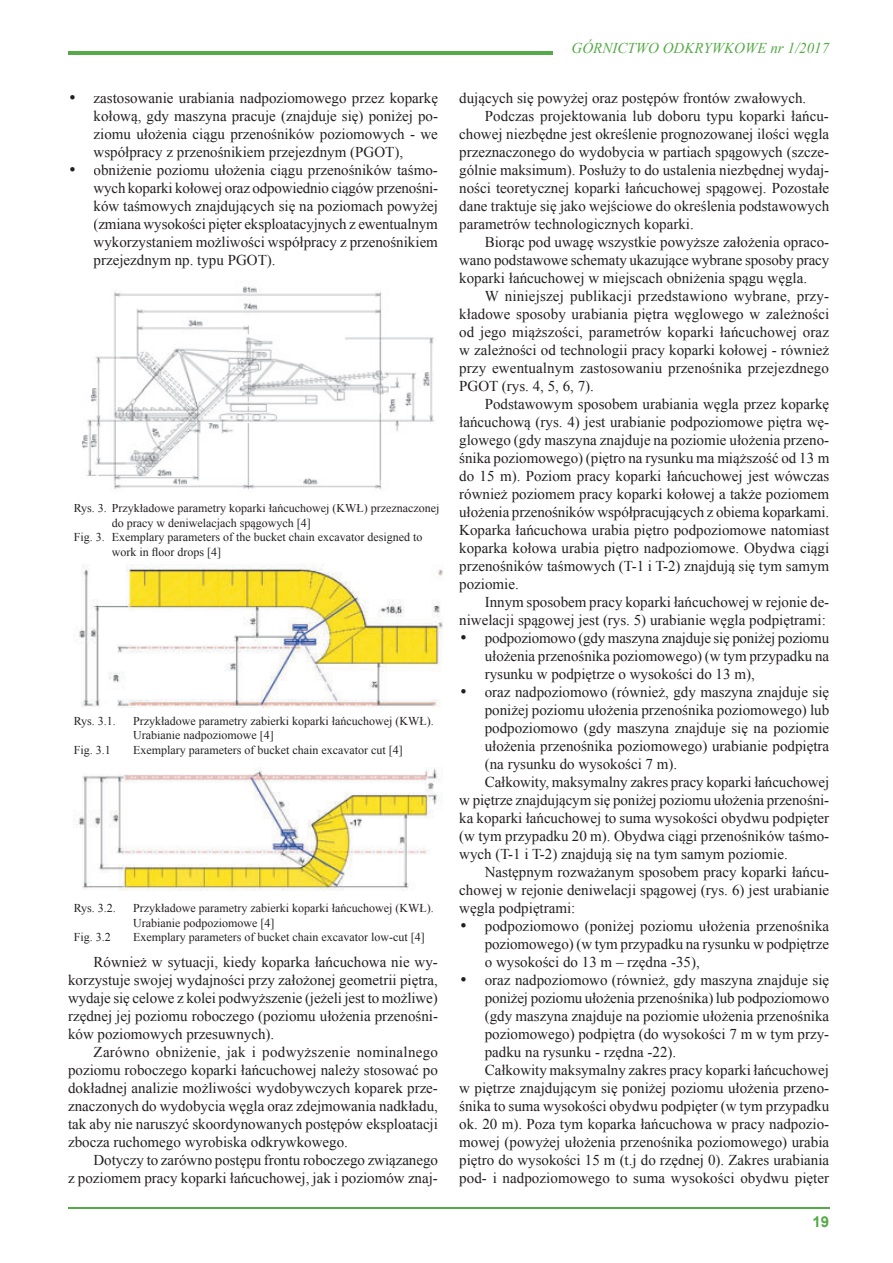
<style>
.page{position:relative;width:893px;height:1263px;background:#fff}
.page>*{position:absolute;margin:0;border:0;box-sizing:border-box;transform-origin:0 0}
.t1{font:15px/18px "Times New Roman";color:#231f20;text-align:justify}
.t2{font:italic 15px "Times New Roman";color:#54aa46}
.t3{font:700 15px "Arial";color:#54aa46}
.t4{font:12px/14.4px "Times New Roman";color:#231f20}
</style>
<div class="page">
<hr style="left:68px;top:1208px;width:761px;height:1px;background:#54aa46">
<hr style="left:68px;top:51px;width:485px;height:3px;background:#54aa46">
<img style="left:82px;top:286px;width:352px;height:204px">
<img style="left:79px;top:564px;width:364px;height:144px">
<img style="left:78px;top:767px;width:365px;height:124px">
<p class="t1" style="left:94px;top:89px;width:346px;text-indent:-26px">• zastosowanie urabiania nadpoziomowego przez koparkę kołową, gdy maszyna pracuje (znajduje się) poniżej po&shy;ziomu ułożenia ciągu przenośników poziomowych - we współpracy z przenośnikiem przejezdnym (PGOT),</p>
<p class="t1" style="left:94px;top:161px;width:346px;text-indent:-26px">• obniżenie poziomu ułożenia ciągu przenośników taśmo&shy;wych koparki kołowej oraz odpowiednio ciągów przenośni&shy;ków taśmowych znajdujących się na poziomach powyżej (zmiana wysokości pięter eksploatacyjnych z ewentualnym wykorzystaniem możliwości współpracy z przenośnikiem przejezdnym np. typu PGOT).</p>
<p class="t4" style="left:74px;top:501px;width:367px">Rys. 3. Przykładowe parametry koparki łańcuchowej (KWŁ) przeznaczonej</p>
<p class="t4" style="left:112px;top:515px;width:200px">do pracy w deniwelacjach spągowych [4]</p>
<p class="t4" style="left:74px;top:530px;width:350px">Fig. 3. Exemplary parameters of the bucket chain excavator designed to</p>
<p class="t4" style="left:112px;top:544px;width:111px">work in floor drops [4]</p>
<p class="t4" style="left:74px;top:713px;width:44px">Rys. 3.1.</p>
<p class="t4" style="left:133px;top:713px;width:302px">Przykładowe parametry zabierki koparki łańcuchowej (KWŁ).<br>Urabianie nadpoziomowe [4]</p>
<p class="t4" style="left:74px;top:742px;width:39px">Fig. 3.1</p>
<p class="t4" style="left:133px;top:742px;width:271px">Exemplary parameters of bucket chain excavator cut [4]</p>
<p class="t4" style="left:74px;top:901px;width:44px">Rys. 3.2.</p>
<p class="t4" style="left:133px;top:901px;width:302px">Przykładowe parametry zabierki koparki łańcuchowej (KWŁ).<br>Urabianie podpoziomowe [4]</p>
<p class="t4" style="left:74px;top:929px;width:39px">Fig. 3.2</p>
<p class="t4" style="left:133px;top:929px;width:293px">Exemplary parameters of bucket chain excavator low-cut [4]</p>
<p class="t1" style="left:68px;top:953px;width:371px;text-indent:26px">Również w sytuacji, kiedy koparka łańcuchowa nie wy&shy;korzystuje swojej wydajności przy założonej geometrii piętra, wydaje się celowe z kolei podwyższenie (jeżeli jest to możliwe) rzędnej jej poziomu roboczego (poziomu ułożenia przenośni&shy;ków poziomowych przesuwnych).</p>
<p class="t1" style="left:68px;top:1043px;width:372px;text-indent:26px">Zarówno obniżenie, jak i podwyższenie nominalnego poziomu roboczego koparki łańcuchowej należy stosować po dokładnej analizie możliwości wydobywczych koparek prze&shy;znaczonych do wydobycia węgla oraz zdejmowania nadkładu, tak aby nie naruszyć skoordynowanych postępów eksploatacji zbocza ruchomego wyrobiska odkrywkowego.</p>
<p class="t1" style="left:68px;top:1151px;width:371px;text-align:right">Dotyczy to zarówno postępu frontu roboczego związanego<br>z poziomem pracy koparki łańcuchowej, jak i poziomów znaj-</p>
<p class="t2" style="left:571px;top:37px;width:259px">GÓRNICTWO ODKRYWKOWE nr 1/2017</p>
<p class="t1" style="left:459px;top:89px;width:348px">dujących się powyżej oraz postępów frontów zwałowych.</p>
<p class="t1" style="left:485px;top:107px;width:346px">Podczas projektowania lub doboru typu koparki łańcu-</p>
<p class="t1" style="left:459px;top:125px;width:371px">chowej niezbędne jest określenie prognozowanej ilości węgla</p>
<p class="t1" style="left:459px;top:143px;width:371px">przeznaczonego do wydobycia w partiach spągowych (szcze-</p>
<p class="t1" style="left:459px;top:161px;width:371px">gólnie maksimum). Posłuży to do ustalenia niezbędnej wydaj-</p>
<p class="t1" style="left:459px;top:179px;width:371px">ności teoretycznej koparki łańcuchowej spągowej. Pozostałe</p>
<p class="t1" style="left:459px;top:197px;width:371px">dane traktuje się jako wejściowe do określenia podstawowych</p>
<p class="t1" style="left:459px;top:215px;width:236px">parametrów technologicznych koparki.</p>
<p class="t1" style="left:485px;top:233px;width:346px">Biorąc pod uwagę wszystkie powyższe założenia opraco-</p>
<p class="t1" style="left:459px;top:251px;width:372px">wano podstawowe schematy ukazujące wybrane sposoby pracy</p>
<p class="t1" style="left:459px;top:269px;width:349px">koparki łańcuchowej w miejscach obniżenia spągu węgla.</p>
<p class="t1" style="left:485px;top:287px;width:346px">W niniejszej publikacji przedstawiono wybrane, przy-</p>
<p class="t1" style="left:459px;top:305px;width:372px">kładowe sposoby urabiania piętra węglowego w zależności</p>
<p class="t1" style="left:459px;top:323px;width:371px">od jego miąższości, parametrów koparki łańcuchowej oraz</p>
<p class="t1" style="left:459px;top:341px;width:371px">w zależności od technologii pracy koparki kołowej - również</p>
<p class="t1" style="left:459px;top:359px;width:371px">przy ewentualnym zastosowaniu przenośnika przejezdnego</p>
<p class="t1" style="left:459px;top:377px;width:136px">PGOT (rys. 4, 5, 6, 7).</p>
<p class="t1" style="left:485px;top:395px;width:346px">Podstawowym sposobem urabiania węgla przez koparkę</p>
<p class="t1" style="left:459px;top:413px;width:371px">łańcuchową (rys. 4) jest urabianie podpoziomowe piętra wę-</p>
<p class="t1" style="left:459px;top:431px;width:371px">glowego (gdy maszyna znajduje na poziomie ułożenia przeno-</p>
<p class="t1" style="left:459px;top:449px;width:372px">śnika poziomowego) (piętro na rysunku ma miąższość od 13 m</p>
<p class="t1" style="left:459px;top:467px;width:371px">do 15 m). Poziom pracy koparki łańcuchowej jest wówczas</p>
<p class="t1" style="left:459px;top:485px;width:371px">również poziomem pracy koparki kołowej a także poziomem</p>
<p class="t1" style="left:459px;top:503px;width:372px">ułożenia przenośników współpracujących z obiema koparkami.</p>
<p class="t1" style="left:459px;top:521px;width:371px">Koparka łańcuchowa urabia piętro podpoziomowe natomiast</p>
<p class="t1" style="left:459px;top:539px;width:371px">koparka kołowa urabia piętro nadpoziomowe. Obydwa ciągi</p>
<p class="t1" style="left:459px;top:557px;width:371px">przenośników taśmowych (T-1 i T-2) znajdują się tym samym</p>
<p class="t1" style="left:459px;top:575px;width:61px">poziomie.</p>
<p class="t1" style="left:485px;top:593px;width:346px">Innym sposobem pracy koparki łańcuchowej w rejonie de-</p>
<p class="t1" style="left:459px;top:611px;width:368px">niwelacji spągowej jest (rys. 5) urabianie węgla podpiętrami:</p>
<p class="t1" style="left:485px;top:629px;width:346px;text-indent:-26px">• podpoziomowo (gdy maszyna znajduje się poniżej poziomu ułożenia przenośnika poziomowego) (w tym przypadku na rysunku w podpiętrze o wysokości do 13 m),</p>
<p class="t1" style="left:459px;top:683px;width:371px">• oraz nadpoziomowo (również, gdy maszyna znajduje się</p>
<p class="t1" style="left:485px;top:701px;width:346px">poniżej poziomu ułożenia przenośnika poziomowego) lub</p>
<p class="t1" style="left:485px;top:719px;width:346px">podpoziomowo (gdy maszyna znajduje się na poziomie</p>
<p class="t1" style="left:485px;top:737px;width:346px">ułożenia przenośnika poziomowego) urabianie podpiętra</p>
<p class="t1" style="left:485px;top:755px;width:194px">(na rysunku do wysokości 7 m).</p>
<p class="t1" style="left:485px;top:773px;width:346px">Całkowity, maksymalny zakres pracy koparki łańcuchowej</p>
<p class="t1" style="left:459px;top:791px;width:371px">w piętrze znajdującym się poniżej poziomu ułożenia przenośni-</p>
<p class="t1" style="left:459px;top:809px;width:371px">ka koparki łańcuchowej to suma wysokości obydwu podpięter</p>
<p class="t1" style="left:459px;top:827px;width:371px">(w tym przypadku 20 m). Obydwa ciągi przenośników taśmo-</p>
<p class="t1" style="left:459px;top:845px;width:330px">wych (T-1 i T-2) znajdują się na tym samym poziomie.</p>
<p class="t1" style="left:485px;top:863px;width:346px">Następnym rozważanym sposobem pracy koparki łańcu-</p>
<p class="t1" style="left:459px;top:881px;width:371px">chowej w rejonie deniwelacji spągowej (rys. 6) jest urabianie</p>
<p class="t1" style="left:459px;top:899px;width:118px">węgla podpiętrami:</p>
<p class="t1" style="left:485px;top:917px;width:346px;text-indent:-26px">• podpoziomowo (poniżej poziomu ułożenia przenośnika poziomowego) (w tym przypadku na rysunku w podpiętrze o wysokości do 13 m – rzędna -35),</p>
<p class="t1" style="left:459px;top:971px;width:371px">• oraz nadpoziomowo (również, gdy maszyna znajduje się</p>
<p class="t1" style="left:485px;top:989px;width:346px">poniżej poziomu ułożenia przenośnika) lub podpoziomowo</p>
<p class="t1" style="left:485px;top:1007px;width:346px">(gdy maszyna znajduje na poziomie ułożenia przenośnika</p>
<p class="t1" style="left:485px;top:1025px;width:346px">poziomowego) podpiętra (do wysokości 7 m w tym przy-</p>
<p class="t1" style="left:485px;top:1043px;width:193px">padku na rysunku - rzędna -22).</p>
<p class="t1" style="left:485px;top:1061px;width:346px">Całkowity maksymalny zakres pracy koparki łańcuchowej</p>
<p class="t1" style="left:459px;top:1079px;width:371px">w piętrze znajdującym się poniżej poziomu ułożenia przeno-</p>
<p class="t1" style="left:459px;top:1097px;width:371px">śnika to suma wysokości obydwu podpięter (w tym przypadku</p>
<p class="t1" style="left:459px;top:1115px;width:371px">ok. 20 m). Poza tym koparka łańcuchowa w pracy nadpozio-</p>
<p class="t1" style="left:459px;top:1133px;width:371px">mowej (powyżej ułożenia przenośnika poziomowego) urabia</p>
<p class="t1" style="left:459px;top:1151px;width:371px">piętro do wysokości 15 m (t.j do rzędnej 0). Zakres urabiania</p>
<p class="t1" style="left:459px;top:1169px;width:371px">pod- i nadpoziomowego to suma wysokości obydwu pięter</p>
<p class="t3" style="left:812px;top:1212px;width:18px">19</p>
</div>
